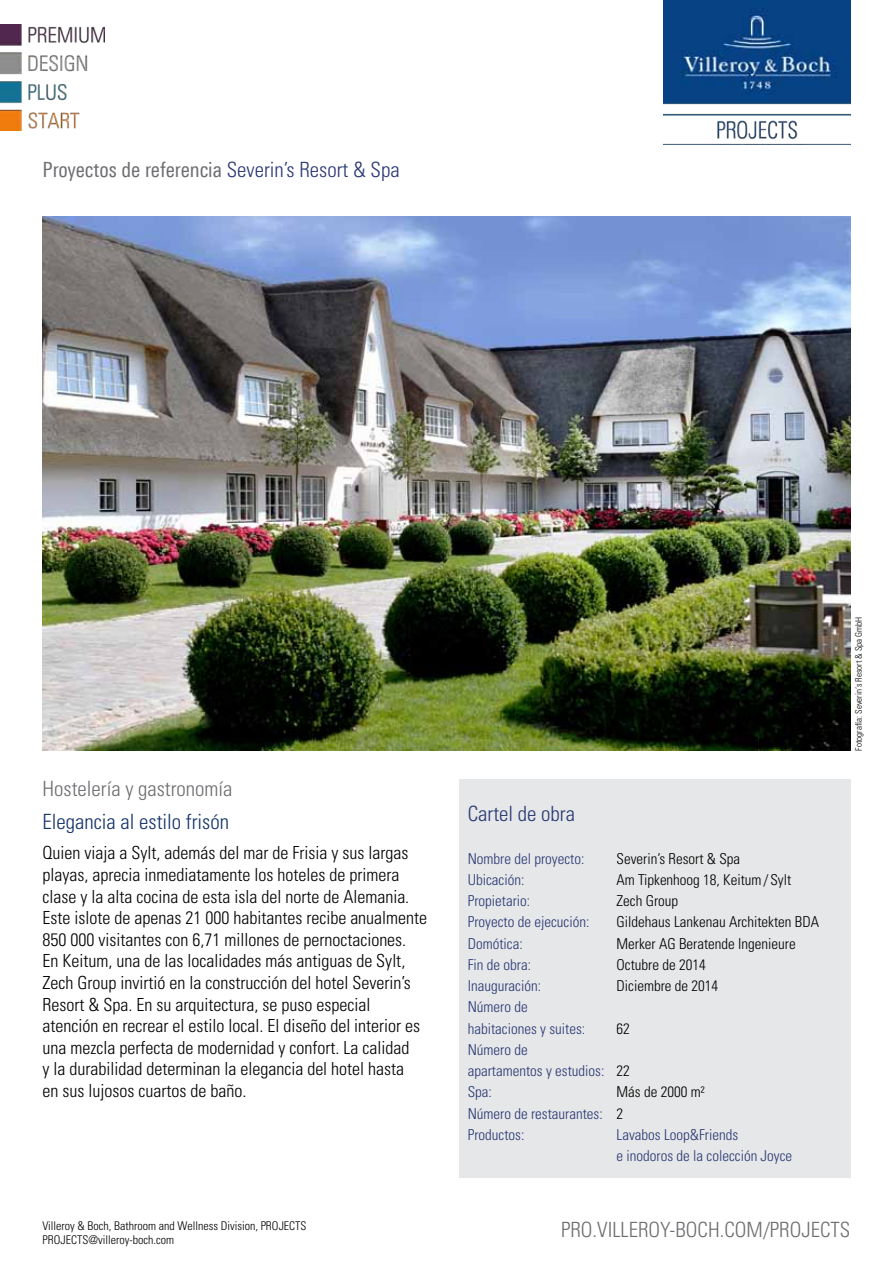
<style>
.page{position:relative;width:893px;height:1263px;background:#fff}
.page>*{position:absolute;margin:0;border:0;box-sizing:border-box;transform-origin:0 0}
.t1{font:300 condensed 21px "Univers";color:#6d6e71}
.t2{font:21px "Linotype Univers 420 Cn";color:#6d6e71}
.t3{font:300 condensed 21px "Univers";color:#15336b}
.t4{font:300 condensed 21px "Univers";color:#293874}
.t5{font:300 condensed 18px/21.6px "Univers";color:#000}
.t6{font:300 condensed 15px/21.3px "Univers";color:#293874}
.t7{font:300 condensed 15px "Univers";color:#000}
.t8{font:300 condensed 12px/14.4px "Univers";color:#000}
.t9{font:300 condensed 9px "Univers";color:#000}
.s1{font-family:"Univers";font-weight:300;font-stretch:condensed;color:#293874}
.s2{color:#000}
</style>
<div class="page">
<img style="left:664px;top:0;width:186px;height:145px">
<img style="left:0;top:24px;width:104px;height:107px">
<img style="left:43px;top:217px;width:807px;height:533px">
<div style="left:459px;top:779px;width:391px;height:399px;background:#e6e7e8"></div>
<p class="t2" style="left:43px;top:158px;width:359px">Proyectos de referencia <span class="s1">Severin’s Resort &amp; Spa</span></p>
<p class="t1" style="left:43px;top:776px;width:192px">Hostelería y gastronomía</p>
<p class="t3" style="left:43px;top:809px;width:188px">Elegancia al estilo frisón</p>
<p class="t5" style="left:43px;top:842px;width:386px">Quien viaja a Sylt, además del mar de Frisia y sus largas playas, aprecia inmediatamente los hoteles de primera clase y la alta cocina de esta isla del norte de Alemania.<br>Este islote de apenas 21 000 habitantes recibe anualmente 850 000 visitantes con 6,71 millones de pernoctaciones.<br>En Keitum, una de las localidades más antiguas de Sylt, Zech Group invirtió en la construcción del hotel Severin’s Resort &amp; Spa. En su arquitectura, se puso especial atención en recrear el estilo local. El diseño del interior es una mezcla perfecta de modernidad y confort. La calidad<br>y la durabilidad determinan la elegancia del hotel hasta<br>en sus lujosos cuartos de baño.</p>
<p class="t4" style="left:468px;top:801px;width:109px">Cartel de obra</p>
<p class="t6" style="left:468px;top:847px;width:118px">Nombre del proyecto:</p>
<p class="t7" style="left:617px;top:849px;width:125px">Severin’s Resort &amp; Spa</p>
<p class="t6" style="left:468px;top:869px;width:58px">Ubicación:</p>
<p class="t7" style="left:617px;top:870px;width:176px">Am Tipkenhoog 18, Keitum/ Sylt</p>
<p class="t6" style="left:468px;top:890px;width:64px">Propietario:</p>
<p class="t7" style="left:617px;top:892px;width:63px">Zech Group</p>
<p class="t6" style="left:468px;top:911px;width:123px">Proyecto de ejecución:</p>
<p class="t7" style="left:617px;top:913px;width:204px">Gildehaus Lankenau Architekten BDA</p>
<p class="t6" style="left:468px;top:932px;width:56px">Domótica:</p>
<p class="t7" style="left:617px;top:934px;width:181px">Merker AG Beratende Ingenieure</p>
<p class="t6" style="left:468px;top:954px;width:65px">Fin de obra:</p>
<p class="t7" style="left:617px;top:955px;width:91px">Octubre de 2014</p>
<p class="t6" style="left:468px;top:975px;width:75px">Inauguración:</p>
<p class="t7" style="left:617px;top:977px;width:103px">Diciembre de 2014</p>
<p class="t6" style="left:468px;top:996px;width:119px">Número de habitaciones y suites:</p>
<p class="t7" style="left:617px;top:1019px;width:15px">62</p>
<p class="t6" style="left:468px;top:1039px;width:164px">Número de<br>apartamentos y estudios: <span class="s2">22<br></span>Spa:</p>
<p class="t6" style="left:468px;top:1081px;width:238px;text-indent:149px"><span class="s2">Más de 2000 m²<br></span>Número de restaurantes: <span class="s2">2<br></span>Productos:</p>
<p class="t6" style="left:617px;top:1123px;width:177px">Lavabos Loop&amp;Friends<br>e inodoros de la colección Joyce</p>
<p class="t9" style="left:853px;top:750px;width:135px;rotate:-90deg">Fotografía: Severin‘s Resort &amp; Spa GmbH</p>
<p class="t8" style="left:43px;top:1218px;width:266px">Villeroy &amp; Boch, Bathroom and Wellness Division, PROJECTS<br>PROJECTS@villeroy-boch.com</p>
<p class="t1" style="left:561px;top:1217px;width:291px">PRO.VILLEROY-BOCH.COM/PROJECTS</p>
</div>
